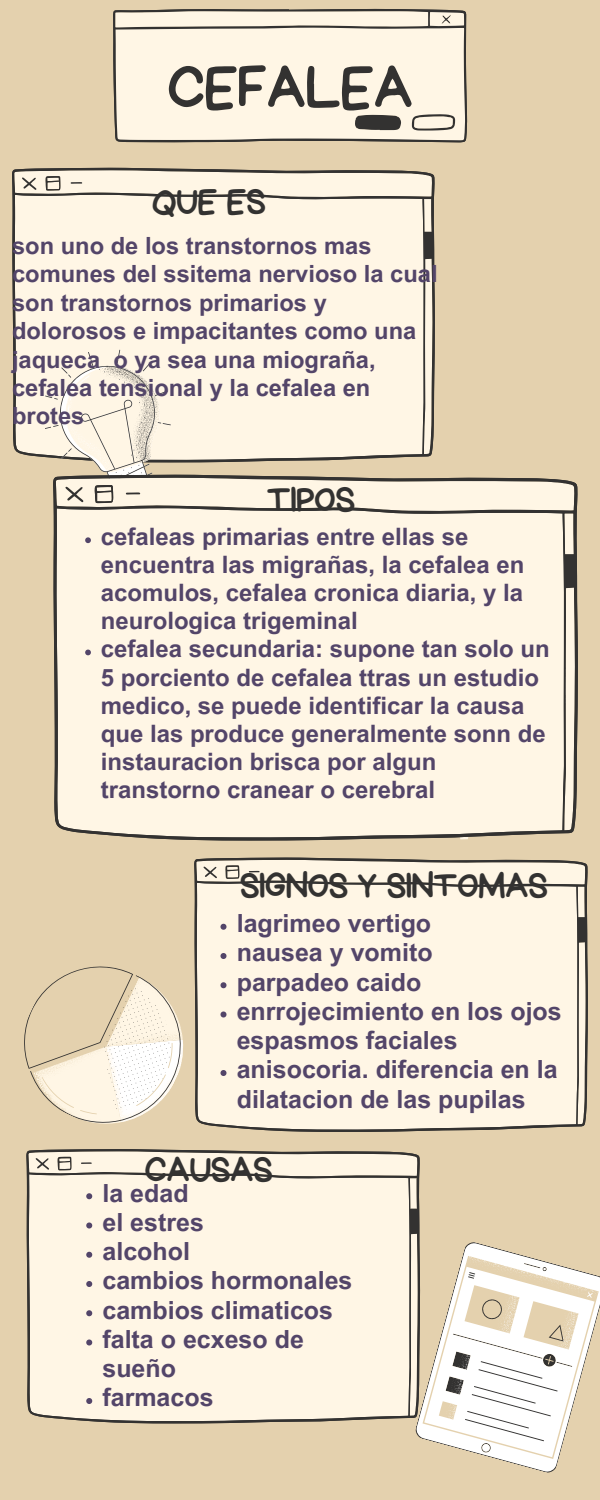
<style>
.page{position:relative;width:600px;height:1500px;background:#e4d1ae}
.page>*{position:absolute;margin:0;border:0;box-sizing:border-box;transform-origin:0 0}
.t1{font:61px "Handyman";color:#333231}
.t2{font:36px "Handyman";color:#333231}
.t3{font:700 25px/29.2px "Arial MT Pro";color:#534569}
.t4{font:700 24px/28px "Arial MT Pro";color:#534569}
.t5{font:700 23.7px/28.4px "Arial MT Pro";color:#534569}
</style>
<div class="page">
<svg style="left:24px;top:966px;width:159px;height:158px"></svg>
<svg style="left:415px;top:1242px;width:185px;height:231px"></svg>
<svg style="left:12px;top:168px;width:423px;height:294px;background:#f4ebda"></svg>
<svg style="left:113px;top:9px;width:354px;height:133px;background:#59544c"></svg>
<svg style="left:116px;top:11px;width:349px;height:129px;background:#f4ecdb"></svg>
<svg style="left:26px;top:332px;width:171px;height:143px;background:#f3ead9"></svg>
<div style="left:53px;top:475px;width:525px;height:366px;background:#fff6e5"></div>
<svg style="left:85px;top:537px;width:6px;height:6px"></svg>
<svg style="left:85px;top:650px;width:6px;height:5px"></svg>
<svg style="left:194px;top:858px;width:394px;height:274px;background:#f5ecdb"></svg>
<svg style="left:221px;top:924px;width:6px;height:6px"></svg>
<svg style="left:221px;top:953px;width:6px;height:6px"></svg>
<svg style="left:221px;top:982px;width:6px;height:6px"></svg>
<svg style="left:221px;top:1012px;width:6px;height:6px"></svg>
<svg style="left:221px;top:1070px;width:6px;height:6px"></svg>
<div style="left:26px;top:1149px;width:394px;height:274px;background:#fff6e5"></div>
<svg style="left:86px;top:1193px;width:6px;height:6px"></svg>
<svg style="left:86px;top:1223px;width:6px;height:6px"></svg>
<svg style="left:86px;top:1252px;width:6px;height:6px"></svg>
<svg style="left:86px;top:1281px;width:6px;height:6px"></svg>
<svg style="left:86px;top:1310px;width:6px;height:6px"></svg>
<svg style="left:86px;top:1340px;width:6px;height:6px"></svg>
<svg style="left:86px;top:1398px;width:6px;height:6px"></svg>
<p class="t1" style="left:168px;top:58px;width:247px">CEFALEA</p>
<h1 class="t2" style="left:152px;top:184px;width:115px">QUE ES</h1>
<p class="t5" style="left:12px;top:234px;width:427px">son uno de los transtornos mas comunes del ssitema nervioso la cual son transtornos primarios y dolorosos e impacitantes como una jaqueca o ya sea una miograña, cefalea tensional y la cefalea en brotes</p>
<h2 class="t2" style="left:267px;top:482px;width:90px">TIPOS</h2>
<h3 class="t4" style="left:101px;top:526px;width:425px">cefaleas primarias entre ellas se encuentra las migrañas, la cefalea en acomulos, cefalea cronica diaria, y la neurologica trigeminal</h3>
<p class="t4" style="left:101px;top:638px;width:450px">cefalea secundaria: supone tan solo un 5 porciento de cefalea ttras un estudio medico, se puede identificar la causa que las produce generalmente sonn de instauracion brisca por algun transtorno cranear o cerebral</p>
<p class="t2" style="left:240px;top:869px;width:309px">SIGNOS Y SINTOMAS</p>
<h2 class="t3" style="left:237px;top:912px;width:196px">lagrimeo vertigo</h2>
<p class="t3" style="left:237px;top:941px;width:197px">nausea y vomito</p>
<p class="t3" style="left:237px;top:970px;width:186px">parpadeo caido</p>
<p class="t3" style="left:237px;top:1000px;width:327px">enrrojecimiento en los ojos espasmos faciales</p>
<p class="t3" style="left:237px;top:1058px;width:322px">anisocoria. diferencia en la dilatacion de las pupilas</p>
<h2 class="t2" style="left:145px;top:1152px;width:129px">CAUSAS</h2>
<p class="t3" style="left:102px;top:1181px;width:88px">la edad</p>
<p class="t3" style="left:102px;top:1211px;width:103px">el estres</p>
<p class="t3" style="left:102px;top:1240px;width:89px">alcohol</p>
<p class="t3" style="left:102px;top:1269px;width:252px">cambios hormonales</p>
<p class="t3" style="left:102px;top:1298px;width:232px">cambios climaticos</p>
<p class="t3" style="left:102px;top:1328px;width:203px">falta o ecxeso de sueño</p>
<p class="t3" style="left:102px;top:1386px;width:113px">farmacos</p>
</div>
